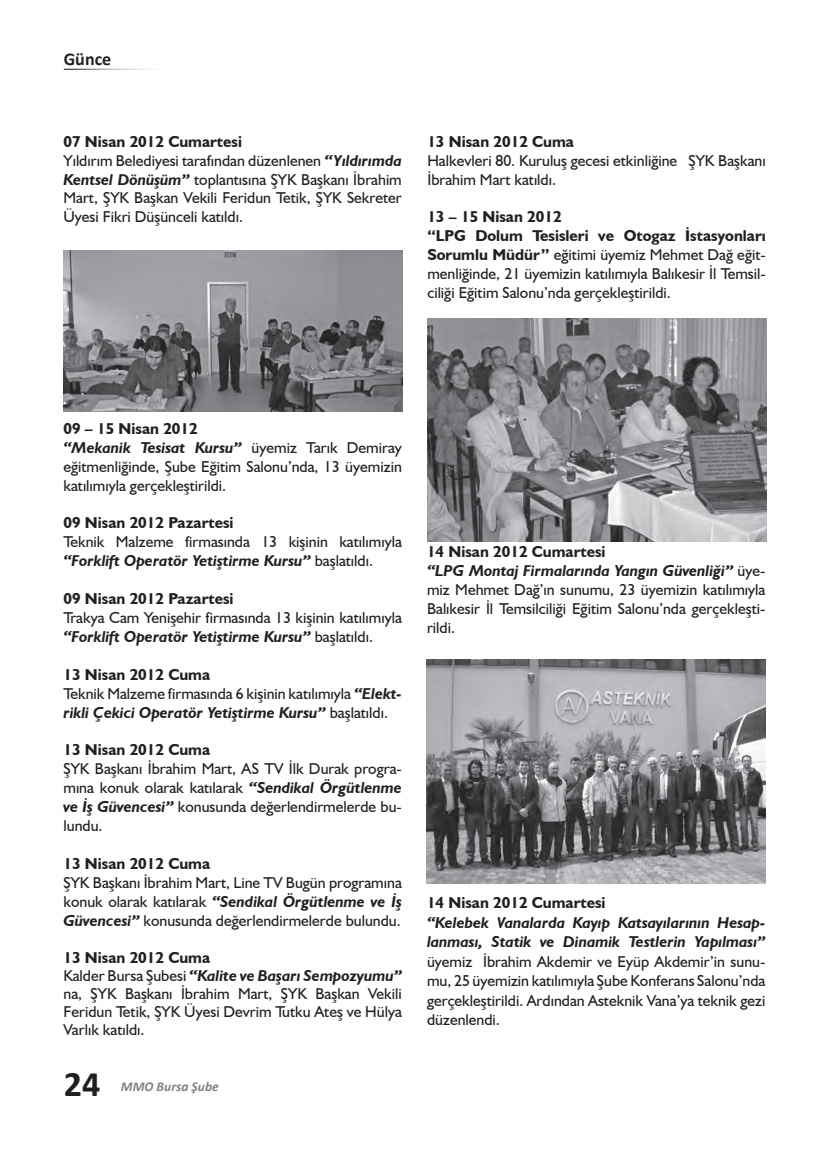
<style>
.page{position:relative;width:830px;height:1170px;background:#fff}
.page>*{position:absolute;margin:0;border:0;box-sizing:border-box;transform-origin:0 0}
.arabaslikk{font:700 36px "Calibri";color:#231f20}
.arabaslikk-2{font:700 18px "Calibri";color:#231f20}
.Varsayılan{font:15.75px/18.9px "Humanist 521 BT";color:#231f20;text-align:justify}
.Varsayılan-2{font:700 15.75px "Humanist 521 BT";color:#231f20}
.arabaslikk-3{font:italic 700 13.5px "Calibri";color:#808285}
.s1{font-weight:700;font-style:italic}
.s2{font-weight:700}
</style>
<div class="page">
<img style="left:63px;top:250px;width:339px;height:161px">
<img style="left:427px;top:319px;width:339px;height:222px">
<img style="left:426px;top:659px;width:339px;height:224px">
<p class="arabaslikk-2" style="left:64px;top:47px;width:49px">Günce</p>
<p class="Varsayılan-2" style="left:63px;top:131px;width:180px">07 Nisan 2012 Cumartesi</p>
<p class="Varsayılan" style="left:63px;top:150px;width:340px">Yıldırım Belediyesi tarafından düzenlenen <span class="s1">“Yıldırımda Kentsel Dönüşüm”</span> toplantısına ŞYK Başkanı İbrahim Mart, ŞYK Başkan Vekili Feridun Tetik, ŞYK Sekreter Üyesi Fikri Düşünceli katıldı.</p>
<p class="Varsayılan-2" style="left:427px;top:131px;width:148px">13 Nisan 2012 Cuma</p>
<p class="Varsayılan" style="left:427px;top:150px;width:340px">Halkevleri 80. Kuruluş gecesi etkinliğine ŞYK Başkanı<br>İbrahim Mart katıldı.</p>
<p class="Varsayılan-2" style="left:427px;top:207px;width:136px">13 – 15 Nisan 2012</p>
<p class="Varsayılan" style="left:427px;top:226px;width:340px"><span class="s2">“LPG Dolum Tesisleri ve Otogaz İstasyonları Sorumlu Müdür”</span> eğitimi üyemiz Mehmet Dağ eğit&shy;menliğinde, 21 üyemizin katılımıyla Balıkesir İl Temsil&shy;ciliği Eğitim Salonu’nda gerçekleştirildi.</p>
<p class="Varsayılan-2" style="left:63px;top:418px;width:136px">09 – 15 Nisan 2012</p>
<p class="Varsayılan" style="left:63px;top:437px;width:340px"><span class="s1">“Mekanik Tesisat Kursu”</span> üyemiz Tarık Demiray eğitmenliğinde, Şube Eğitim Salonu’nda, 13 üyemizin katılımıyla gerçekleştirildi.</p>
<p class="Varsayılan-2" style="left:63px;top:513px;width:171px">09 Nisan 2012 Pazartesi</p>
<p class="Varsayılan" style="left:63px;top:532px;width:340px">Teknik Malzeme firmasında 13 kişinin katılımıyla <span class="s1">“Forklift Operatör Yetiştirme Kursu”</span> başlatıldı.</p>
<p class="Varsayılan-2" style="left:63px;top:589px;width:171px">09 Nisan 2012 Pazartesi</p>
<p class="Varsayılan" style="left:63px;top:607px;width:340px">Trakya Cam Yenişehir firmasında 13 kişinin katılımıyla <span class="s1">“Forklift Operatör Yetiştirme Kursu”</span> başlatıldı.</p>
<p class="Varsayılan-2" style="left:63px;top:664px;width:148px">13 Nisan 2012 Cuma</p>
<p class="Varsayılan" style="left:63px;top:683px;width:340px">Teknik Malzeme firmasında 6 kişinin katılımıyla <span class="s1">“Elekt&shy;rikli Çekici Operatör Yetiştirme Kursu”</span> başlatıldı.</p>
<p class="Varsayılan-2" style="left:63px;top:740px;width:148px">13 Nisan 2012 Cuma</p>
<p class="Varsayılan" style="left:63px;top:759px;width:340px">ŞYK Başkanı İbrahim Mart, AS TV İlk Durak progra&shy;mına konuk olarak katılarak <span class="s1">“Sendikal Örgütlenme ve İş Güvencesi”</span> konusunda değerlendirmelerde bu&shy;lundu.</p>
<p class="Varsayılan-2" style="left:63px;top:853px;width:148px">13 Nisan 2012 Cuma</p>
<p class="Varsayılan" style="left:63px;top:872px;width:340px">ŞYK Başkanı İbrahim Mart, Line TV Bugün programına konuk olarak katılarak <span class="s1">“Sendikal Örgütlenme ve İş Güvencesi”</span> konusunda değerlendirmelerde bulundu.</p>
<p class="Varsayılan-2" style="left:63px;top:948px;width:148px">13 Nisan 2012 Cuma</p>
<p class="Varsayılan" style="left:63px;top:966px;width:340px;line-height:18px">Kalder Bursa Şubesi <span class="s1">“Kalite ve Başarı Sempozyumu” </span>na, ŞYK Başkanı İbrahim Mart, ŞYK Başkan Vekili Feridun Tetik, ŞYK Üyesi Devrim Tutku Ateş ve Hülya Varlık katıldı.</p>
<p class="arabaslikk" style="left:64px;top:1061px;width:38px">24</p>
<p class="arabaslikk-3" style="left:121px;top:1077px;width:99px">MMO Bursa Şube</p>
<p class="Varsayılan-2" style="left:427px;top:542px;width:180px">14 Nisan 2012 Cumartesi</p>
<p class="Varsayılan" style="left:427px;top:561px;width:340px"><span class="s1">“LPG Montaj Firmalarında Yangın Güvenliği”</span> üye&shy;miz Mehmet Dağ’ın sunumu, 23 üyemizin katılımıyla Balıkesir İl Temsilciliği Eğitim Salonu’nda gerçekleşti&shy;rildi.</p>
<p class="Varsayılan-2" style="left:427px;top:893px;width:180px">14 Nisan 2012 Cumartesi</p>
<p class="Varsayılan" style="left:427px;top:912px;width:340px;line-height:19.5px"><span class="s1">“Kelebek Vanalarda Kayıp Katsayılarının Hesap&shy;lanması, Statik ve Dinamik Testlerin Yapılması” </span>üyemiz İbrahim Akdemir ve Eyüp Akdemir’in sunu&shy;mu, 25 üyemizin katılımıyla Şube Konferans Salonu’nda gerçekleştirildi. Ardından Asteknik Vana’ya teknik gezi düzenlendi.</p>
</div>
